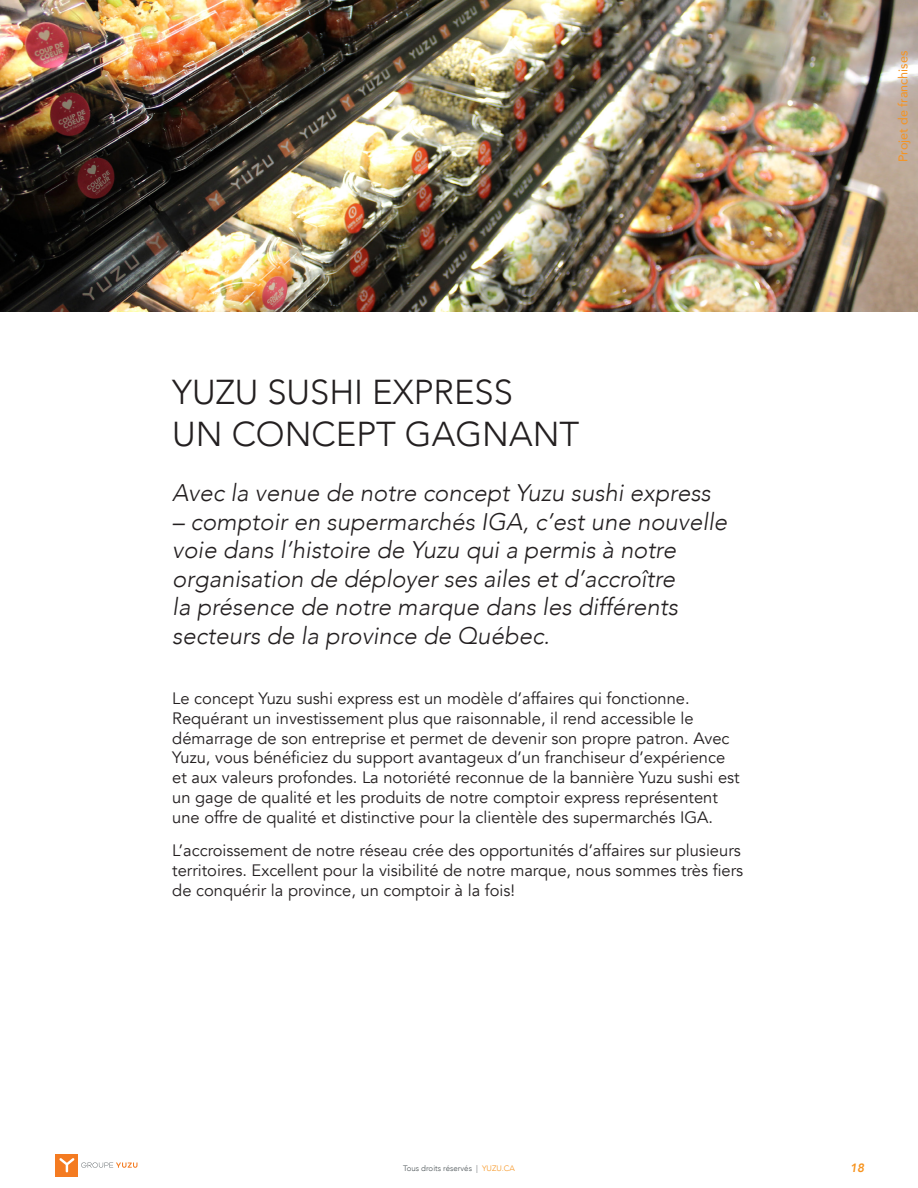
<style>
.page{position:relative;width:918px;height:1188px;background:#fff}
.page>*{position:absolute;margin:0;border:0;box-sizing:border-box;transform-origin:0 0}
._02-Titre{font:300 34.5px/41.4px "Avenir";color:#231f20}
.Introduction{font:italic 300 24px/28.5px "Avenir";color:#231f20}
.Texte_Courant{font:16.5px/19.8px "Avenir";color:#231f20}
.t1{font:12.6px "Avenir";color:#f7931d}
.t2{font:italic 800 12px "Avenir";color:#f7931d}
.t3{font:300 7.95px "Avenir";color:#4a5255}
.s1{color:#f7931d}
</style>
<div class="page">
<img style="left:0;top:0;width:918px;height:312px">
<svg style="left:81px;top:1162px;width:56px;height:6px"></svg>
<div style="left:55px;top:1154px;width:23px;height:22px;background:#f47b21"></div>
<svg style="left:59px;top:1158px;width:16px;height:14px"></svg>
<p class="_02-Titre" style="left:172px;top:372px;width:409px">YUZU SUSHI EXPRESS<br>UN CONCEPT GAGNANT</p>
<p class="Introduction" style="left:172px;top:479px;width:540px">Avec la venue de notre concept Yuzu sushi express</p>
<p class="Introduction" style="left:172px;top:507px;width:557px">– comptoir en supermarchés IGA, c’est une nouvelle voie dans l’histoire de Yuzu qui a permis à notre organisation de déployer ses ailes et d’accroître<br>la présence de notre marque dans les différents secteurs de la province de Québec.</p>
<p class="Texte_Courant" style="left:172px;top:689px;width:569px">Le concept Yuzu sushi express est un modèle d’affaires qui fonctionne.<br>Requérant un investissement plus que raisonnable, il rend accessible le démarrage de son entreprise et permet de devenir son propre patron. Avec Yuzu, vous bénéficiez du support avantageux d’un franchiseur d’expérience et aux valeurs profondes. La notoriété reconnue de la bannière Yuzu sushi est un gage de qualité et les produits de notre comptoir express représentent une offre de qualité et distinctive pour la clientèle des supermarchés IGA.</p>
<p class="Texte_Courant" style="left:172px;top:841px;width:572px">L’accroissement de notre réseau crée des opportunités d’affaires sur plusieurs territoires. Excellent pour la visibilité de notre marque, nous sommes très fiers de conquérir la province, un comptoir à la fois!</p>
<p class="t1" style="left:893px;top:162px;width:113px;rotate:-90deg">Projet de franchises</p>
<p class="t3" style="left:403px;top:1164px;width:113px">Tous droits réservés | <span class="s1">YUZU.CA</span></p>
<p class="t2" style="left:850px;top:1161px;width:16px">18</p>
</div>
